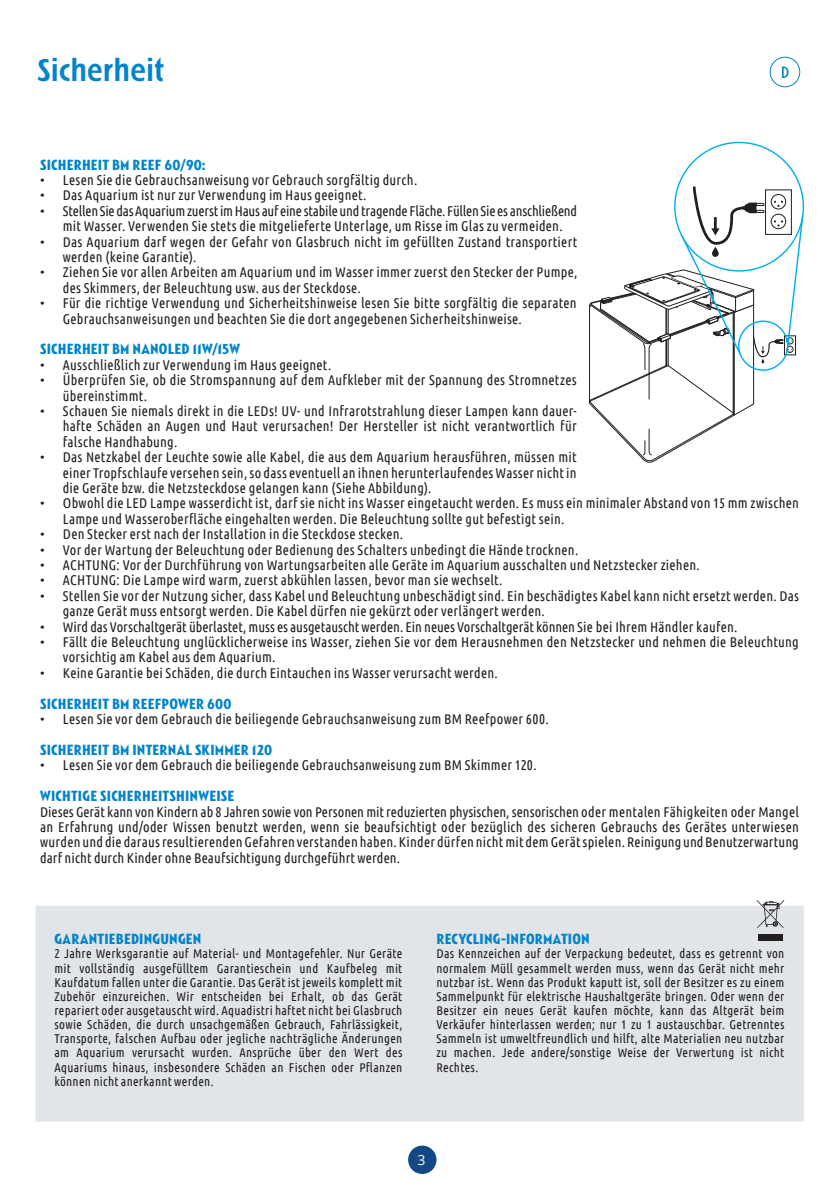
<style>
.page{position:relative;width:840px;height:1191px;background:#fff}
.page>*{position:absolute;margin:0;border:0;box-sizing:border-box;transform-origin:0 0}
.t1{font:500 30px "Linotype Spitz";color:#0084ca}
.t2{font:15.8px "Linotype Spitz";color:#0084ca}
.t3{font:14.2px/15.4px "Ubuntu Condensed";letter-spacing:.015em;color:#231f20}
.t4{font:700 14.2px "Linotype Spitz";letter-spacing:.01em;color:#0084ca}
.t5{font:14.2px/15.4px "Ubuntu Condensed";letter-spacing:-.005em;color:#231f20;text-align:center}
.t6{font:14px "Open Sans";color:#fff}
.t7{font:12.8px/14.2px "Ubuntu Condensed";letter-spacing:.02em;color:#231f20;text-align:justify}
</style>
<div class="page">
<div style="left:408px;top:1145px;width:28px;height:29px;background:#104984;border-radius:50%"></div>
<div style="left:35px;top:906px;width:769px;height:216px;background:#e1e5e8"></div>
<svg style="left:756px;top:900px;width:27px;height:28px"></svg>
<div style="left:757px;top:934px;width:24px;height:6px;background:#231f20"></div>
<svg style="left:589px;top:186px;width:214px;height:277px"></svg>
<div style="left:769px;top:57px;width:30px;height:30px;border:1px solid #0084ca;border-radius:50%"></div>
<h1 class="t1" style="left:38px;top:52px;width:128px">Sicherheit</h1>
<p class="t2" style="left:780px;top:63px;width:10px">D</p>
<p class="t4" style="left:40px;top:155px;width:167px">SICHERHEIT BM REEF 60/90:</p>
<p class="t3" style="left:40px;top:172px;width:378px">• Lesen Sie die Gebrauchsanweisung vor Gebrauch sorgfältig durch.</p>
<p class="t3" style="left:40px;top:187px;width:328px">• Das Aquarium ist nur zur Verwendung im Haus geeignet.</p>
<p class="t5" style="left:40px;top:202px;width:538px">• Stellen Sie das Aquarium zuerst im Haus auf eine stabile und tragende Fläche. Füllen Sie es anschließend mit Wasser. Verwenden Sie stets die mitgelieferte Unterlage, um Risse im Glas zu vermeiden.</p>
<p class="t3" style="left:63px;top:233px;width:515px;text-indent:-23px">• Das Aquarium darf wegen der Gefahr von Glasbruch nicht im gefüllten Zustand transportiert werden (keine Garantie).</p>
<p class="t3" style="left:63px;top:264px;width:515px;text-indent:-23px">• Ziehen Sie vor allen Arbeiten am Aquarium und im Wasser immer zuerst den Stecker der Pumpe, des Skimmers, der Beleuchtung usw. aus der Steckdose.</p>
<p class="t3" style="left:63px;top:295px;width:515px;text-indent:-23px">• Für die richtige Verwendung und Sicherheitshinweise lesen Sie bitte sorgfältig die separaten<br>Gebrauchsanweisungen und beachten Sie die dort angegebenen Sicherheitshinweise.</p>
<p class="t4" style="left:40px;top:340px;width:201px">SICHERHEIT BM NANOLED 11W/15W</p>
<p class="t3" style="left:40px;top:356px;width:292px">• Ausschließlich zur Verwendung im Haus geeignet.</p>
<p class="t3" style="left:63px;top:372px;width:515px;text-indent:-23px">• Überprüfen Sie, ob die Stromspannung auf dem Aufkleber mit der Spannung des Stromnetzes übereinstimmt.</p>
<p class="t3" style="left:63px;top:403px;width:515px;text-align:justify;text-indent:-23px">• Schauen Sie niemals direkt in die LEDs! UV- und Infrarotstrahlung dieser Lampen kann dauer&shy;hafte Schäden an Augen und Haut verursachen! Der Hersteller ist nicht verantwortlich für falsche Handhabung.</p>
<p class="t3" style="left:63px;top:449px;width:515px;text-align:justify;text-indent:-23px">• Das Netzkabel der Leuchte sowie alle Kabel, die aus dem Aquarium herausführen, müssen mit einer Tropfschlaufe versehen sein, so dass eventuell an ihnen herunterlaufendes Wasser nicht in die Geräte bzw. die Netzsteckdose gelangen kann (Siehe Abbildung).</p>
<p class="t3" style="left:63px;top:495px;width:737px;text-indent:-23px">• Obwohl die LED Lampe wasserdicht ist, darf sie nicht ins Wasser eingetaucht werden. Es muss ein minimaler Abstand von 15 mm zwischen<br>Lampe und Wasseroberfläche eingehalten werden. Die Beleuchtung sollte gut befestigt sein.</p>
<p class="t3" style="left:40px;top:526px;width:364px">• Den Stecker erst nach der Installation in die Steckdose stecken.</p>
<p class="t3" style="left:40px;top:541px;width:539px">• Vor der Wartung der Beleuchtung oder Bedienung des Schalters unbedingt die Hände trocknen.</p>
<p class="t3" style="left:40px;top:557px;width:661px">• ACHTUNG: Vor der Durchführung von Wartungsarbeiten alle Geräte im Aquarium ausschalten und Netzstecker ziehen.</p>
<p class="t3" style="left:40px;top:572px;width:463px">• ACHTUNG: Die Lampe wird warm, zuerst abkühlen lassen, bevor man sie wechselt.</p>
<p class="t3" style="left:63px;top:587px;width:737px;text-indent:-23px">• Stellen Sie vor der Nutzung sicher, dass Kabel und Beleuchtung unbeschädigt sind. Ein beschädigtes Kabel kann nicht ersetzt werden. Das ganze Gerät muss entsorgt werden. Die Kabel dürfen nie gekürzt oder verlängert werden.</p>
<p class="t3" style="left:40px;top:618px;width:698px">• Wird das Vorschaltgerät überlastet, muss es ausgetauscht werden. Ein neues Vorschaltgerät können Sie bei Ihrem Händler kaufen.</p>
<p class="t3" style="left:63px;top:634px;width:737px;text-indent:-23px">• Fällt die Beleuchtung unglücklicherweise ins Wasser, ziehen Sie vor dem Herausnehmen den Netzstecker und nehmen die Beleuchtung vorsichtig am Kabel aus dem Aquarium.</p>
<p class="t3" style="left:40px;top:664px;width:459px">• Keine Garantie bei Schäden, die durch Eintauchen ins Wasser verursacht werden.</p>
<p class="t4" style="left:40px;top:694px;width:193px">SICHERHEIT BM REEFPOWER 600</p>
<p class="t3" style="left:40px;top:711px;width:509px">• Lesen Sie vor dem Gebrauch die beiliegende Gebrauchsanweisung zum BM Reefpower 600.</p>
<p class="t4" style="left:40px;top:741px;width:233px">SICHERHEIT BM INTERNAL SKIMMER 120</p>
<p class="t3" style="left:40px;top:757px;width:497px">• Lesen Sie vor dem Gebrauch die beiliegende Gebrauchsanweisung zum BM Skimmer 120.</p>
<p class="t4" style="left:40px;top:787px;width:196px">WICHTIGE SICHERHEITSHINWEISE</p>
<p class="t3" style="left:40px;top:803px;width:759px;text-align:justify">Dieses Gerät kann von Kindern ab 8 Jahren sowie von Personen mit reduzierten physischen, sensorischen oder mentalen Fähigkeiten oder Mangel an Erfahrung und/oder Wissen benutzt werden, wenn sie beaufsichtigt oder bezüglich des sicheren Gebrauchs des Gerätes unterwiesen wurden und die daraus resultierenden Gefahren verstanden haben. Kinder dürfen nicht mit dem Gerät spielen. Reinigung und Benutzerwartung darf nicht durch Kinder ohne Beaufsichtigung durchgeführt werden.</p>
<p class="t4" style="left:54px;top:930px;width:148px">GARANTIEBEDINGUNGEN</p>
<p class="t7" style="left:54px;top:946px;width:349px">2 Jahre Werksgarantie auf Material- und Montagefehler. Nur Geräte mit vollständig ausgefülltem Garantieschein und Kaufbeleg mit Kaufdatum fallen unter die Garantie. Das Gerät ist jeweils komplett mit Zubehör einzureichen. Wir entscheiden bei Erhalt, ob das Gerät repariert oder ausgetauscht wird. Aquadistri haftet nicht bei Glasbruch sowie Schäden, die durch unsachgemäßen Gebrauch, Fahrlässigkeit, Transporte, falschen Aufbau oder jegliche nachträgliche Änderungen am Aquarium verursacht wurden. Ansprüche über den Wert des Aquariums hinaus, insbesondere Schäden an Fischen oder Pflanzen können nicht anerkannt werden.</p>
<p class="t4" style="left:436px;top:930px;width:155px">RECYCLING-INFORMATION</p>
<p class="t7" style="left:436px;top:946px;width:349px">Das Kennzeichen auf der Verpackung bedeutet, dass es getrennt von normalem Müll gesammelt werden muss, wenn das Gerät nicht mehr nutzbar ist. Wenn das Produkt kaputt ist, soll der Besitzer es zu einem Sammelpunkt für elektrische Haushaltgeräte bringen. Oder wenn der Besitzer ein neues Gerät kaufen möchte, kann das Altgerät beim Verkäufer hinterlassen werden; nur 1 zu 1 austauschbar. Getrenntes Sammeln ist umweltfreundlich und hilft, alte Materialien neu nutzbar zu machen. Jede andere/sonstige Weise der Verwertung ist nicht Rechtes.</p>
<p class="t6" style="left:417px;top:1150px;width:10px">3</p>
</div>
